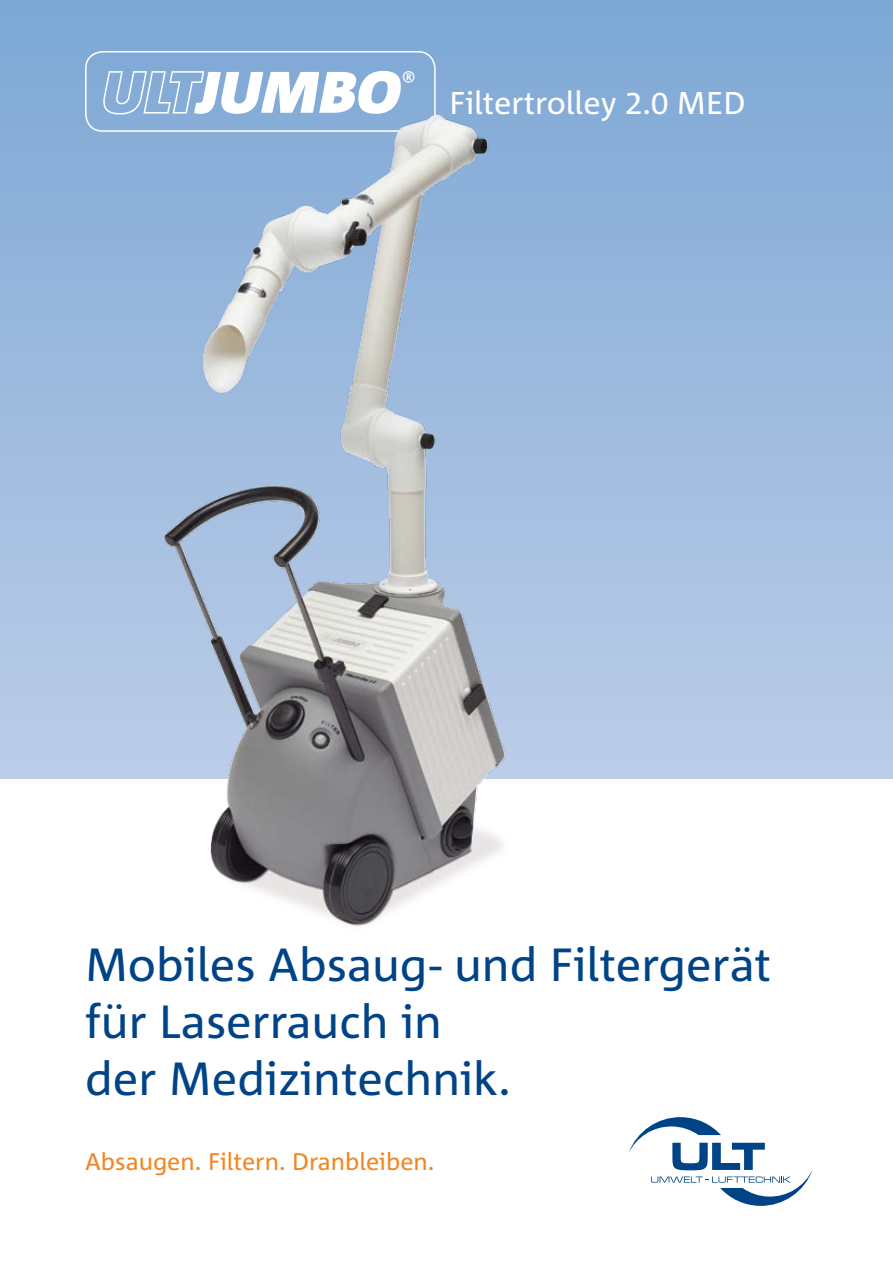
<style>
.page{position:relative;width:893px;height:1263px;background:#fff}
.page>*{position:absolute;margin:0;border:0;box-sizing:border-box;transform-origin:0 0}
.t1{font:46.5px/57px "Corpid";color:#004487}
.t2{font:31.5px "Corpid";color:#fff}
.t3{font:300 28.5px "Corpid";color:#fff}
.t4{font:24px "Corpid";color:#f18624}
.s1{font-weight:900;font-style:italic;font-size:58.5px}
</style>
<div class="page">
<div style="left:0;top:0;width:893px;height:778px;background:linear-gradient(to bottom,#7da7d4,#bccde8)"></div>
<div style="left:85px;top:51px;width:351px;height:81px;border:2px solid #fff;border-radius:17px"></div>
<img style="left:147px;top:101px;width:379px;height:825px">
<svg style="left:629px;top:1117px;width:183px;height:89px"></svg>
<svg style="left:100px;top:70px;width:105px;height:45px"></svg>
<p class="t3" style="left:401px;top:65px;width:18px">®</p>
<p class="t2" style="left:197px;top:84px;width:550px"><span class="s1">JUMBO</span> Filtertrolley 2.0 MED</p>
<p class="t1" style="left:85px;top:936px;width:688px">Mobiles Absaug- und Filtergerät für Laserrauch in<br>der Medizintechnik.</p>
<p class="t4" style="left:85px;top:1147px;width:351px">Absaugen. Filtern. Dranbleiben.</p>
</div>
